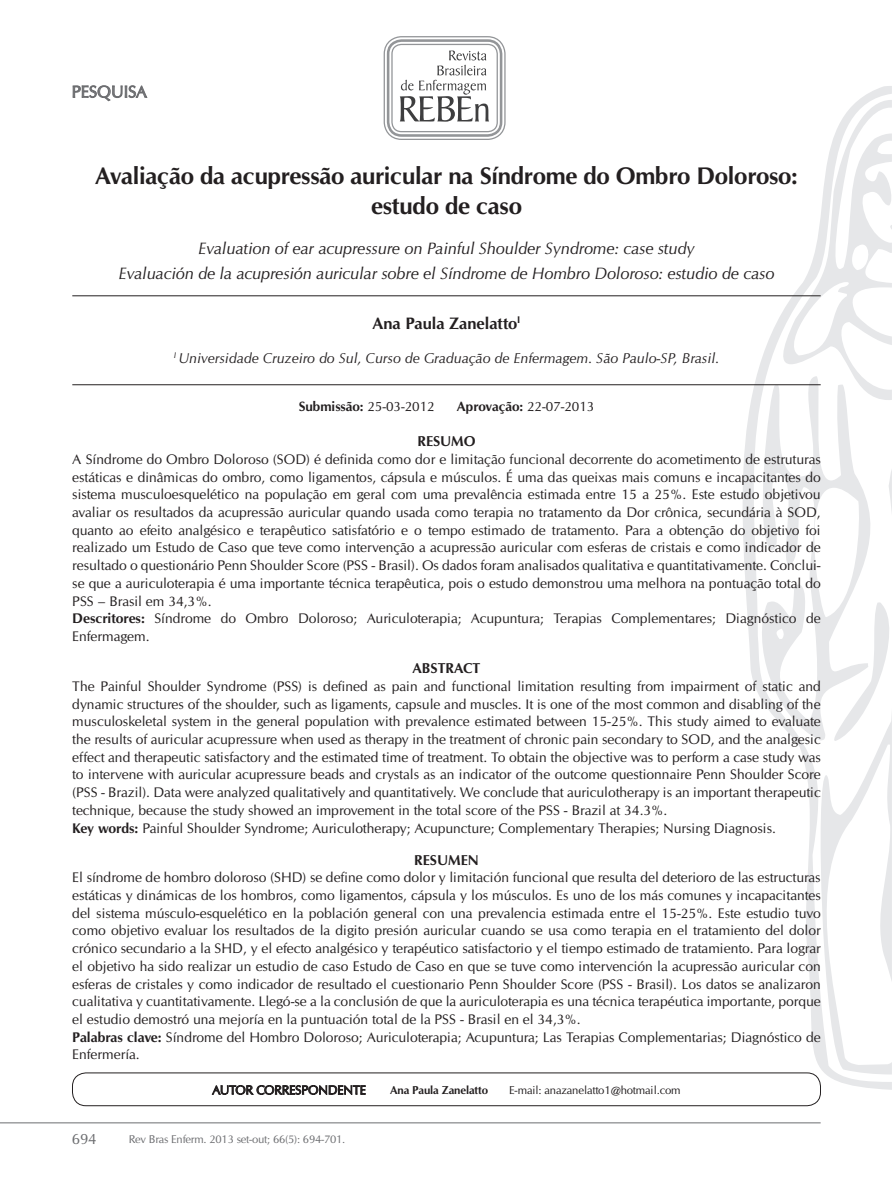
<style>
.page{position:relative;width:893px;height:1191px;background:#fff}
.page>*{position:absolute;margin:0;border:0;box-sizing:border-box;transform-origin:0 0}
.t1{font:700 24px/30px "URW Classico";letter-spacing:-.01em;color:#231f20;text-align:center}
.t2{font:italic 16.5px/25.2px "URW Classico";letter-spacing:-.01em;color:#231f20;text-align:center}
.t3{font:700 16.5px "URW Classico";color:#231f20}
.t4{font:16.5px "URW Classico";color:#6c6d70}
.t5{font:15px "URW Classico";color:#6c6d70}
.t6{font:italic 14.25px "URW Classico";color:#231f20}
.t7{font:700 14.25px "URW Classico";color:#231f20}
.t8{font:13.95px/17.7px "URW Classico";color:#231f20}
.t9{font:700 13.5px "URW Classico";color:#231f20}
.t10{font:12.45px "URW Classico";letter-spacing:-.01em;color:#231f20}
.t11{font:11.4px "URW Classico";letter-spacing:-.01em;color:#231f20}
.t12{font:700 11.4px "URW Classico";letter-spacing:-.01em;color:#231f20}
.t13{font:11.25px "URW Classico";letter-spacing:-.015em;color:#6c6d70}
.s1{font-weight:400}
.s2{font-weight:700}
</style>
<div class="page">
<svg style="left:719px;top:86px;width:173px;height:1003px"></svg>
<div style="left:384px;top:36px;width:122px;height:104px;border:1px solid #939598;border-radius:17px"></div>
<div style="left:387px;top:39px;width:115px;height:98px;border:3px solid #939598;border-radius:14px"></div>
<div style="left:391px;top:44px;width:107px;height:88px;border:1px solid #939598;border-radius:10px"></div>
<svg style="left:400px;top:51px;width:89px;height:71px"></svg>
<hr style="left:0;top:1122px;width:821px;height:1px;background:#6c6d70">
<hr style="left:72px;top:295px;width:749px;height:1px;background:#231f20">
<hr style="left:72px;top:384px;width:749px;height:1px;background:#231f20">
<svg style="left:73px;top:86px;width:74px;height:15px"></svg>
<div style="left:72px;top:1072px;width:749px;height:34px;border:1px solid #231f20;border-radius:14px"></div>
<svg style="left:212px;top:1085px;width:153px;height:9px"></svg>
<p class="t4" style="left:72px;top:82px;width:77px">PESQUISA</p>
<h1 class="t1" style="left:95px;top:160px;width:704px">Avaliação da acupressão auricular na Síndrome do Ombro Doloroso: estudo de caso</h1>
<p class="t2" style="left:119px;top:236px;width:657px">Evaluation of ear acupressure on Painful Shoulder Syndrome: case study<br>Evaluación de la acupresión auricular sobre el Síndrome de Hombro Doloroso: estudio de caso</p>
<p class="t3" style="left:373px;top:313px;width:149px">Ana Paula Zanelatto<sup>I</sup></p>
<p class="t6" style="left:174px;top:350px;width:547px"><sup>I</sup> Universidade Cruzeiro do Sul, Curso de Graduação de Enfermagem. São Paulo-SP, Brasil.</p>
<p class="t9" style="left:299px;top:398px;width:137px">Submissão: <span class="s1">25-03-2012</span></p>
<p class="t9" style="left:457px;top:398px;width:139px">Aprovação: <span class="s1">22-07-2013</span></p>
<p class="t7" style="left:417px;top:432px;width:60px">RESUMO</p>
<p class="t8" style="left:72px;top:450px;width:750px">A Síndrome do Ombro Doloroso (SOD) é definida como dor e limitação funcional decorrente do acometimento de estruturas estáticas e dinâmicas do ombro, como ligamentos, cápsula e músculos. É uma das queixas mais comuns e incapacitantes do sistema musculoesquelético na população em geral com uma prevalência estimada entre 15 a 25%. Este estudo objetivou avaliar os resultados da acupressão auricular quando usada como terapia no tratamento da Dor crônica, secundária à SOD, quanto ao efeito analgésico e terapêutico satisfatório e o tempo estimado de tratamento. Para a obtenção do objetivo foi realizado um Estudo de Caso que teve como intervenção a acupressão auricular com esferas de cristais e como indicador de resultado o questionário Penn Shoulder Score (PSS - Brasil). Os dados foram analisados qualitativa e quantitativamente. Conclui&shy;se que a auriculoterapia é uma importante técnica terapêutica, pois o estudo demonstrou uma melhora na pontuação total do PSS – Brasil em 34,3%.<br><span class="s2">Descritores:</span> Síndrome do Ombro Doloroso; Auriculoterapia; Acupuntura; Terapias Complementares; Diagnóstico de Enfermagem.</p>
<p class="t7" style="left:412px;top:659px;width:69px">ABSTRACT</p>
<p class="t8" style="left:72px;top:677px;width:750px">The Painful Shoulder Syndrome (PSS) is defined as pain and functional limitation resulting from impairment of static and dynamic structures of the shoulder, such as ligaments, capsule and muscles. It is one of the most common and disabling of the musculoskeletal system in the general population with prevalence estimated between 15-25%. This study aimed to evaluate the results of auricular acupressure when used as therapy in the treatment of chronic pain secondary to SOD, and the analgesic effect and therapeutic satisfactory and the estimated time of treatment. To obtain the objective was to perform a case study was to intervene with auricular acupressure beads and crystals as an indicator of the outcome questionnaire Penn Shoulder Score (PSS - Brazil). Data were analyzed qualitatively and quantitatively. We conclude that auriculotherapy is an important therapeutic technique, because the study showed an improvement in the total score of the PSS - Brazil at 34.3%.<br><span class="s2">Key words:</span> Painful Shoulder Syndrome; Auriculotherapy; Acupuncture; Complementary Therapies; Nursing Diagnosis.</p>
<p class="t7" style="left:414px;top:851px;width:66px">RESUMEN</p>
<p class="t8" style="left:72px;top:869px;width:750px">El síndrome de hombro doloroso (SHD) se define como dolor y limitación funcional que resulta del deterioro de las estructuras estáticas y dinámicas de los hombros, como ligamentos, cápsula y los músculos. Es uno de los más comunes y incapacitantes del sistema músculo-esquelético en la población general con una prevalencia estimada entre el 15-25%. Este estudio tuvo como objetivo evaluar los resultados de la digito presión auricular cuando se usa como terapia en el tratamiento del dolor crónico secundario a la SHD, y el efecto analgésico y terapéutico satisfactorio y el tiempo estimado de tratamiento. Para lograr el objetivo ha sido realizar un estudio de caso Estudo de Caso en que se tuve como intervención la acupressão auricular con esferas de cristales y como indicador de resultado el cuestionario Penn Shoulder Score (PSS - Brasil). Los datos se analizaron cualitativa y cuantitativamente. Llegó-se a la conclusión de que la auriculoterapia es una técnica terapéutica importante, porque el estudio demostró una mejoría en la puntuación total de la PSS - Brasil en el 34,3%.<br><span class="s2">Palabras clave:</span> Síndrome del Hombro Doloroso; Auriculoterapia; Acupuntura; Las Terapias Complementarias; Diagnóstico de Enfermería.</p>
<p class="t10" style="left:212px;top:1083px;width:155px">AUTOR CORRESPONDENTE</p>
<p class="t12" style="left:390px;top:1083px;width:99px">Ana Paula Zanelatto</p>
<p class="t11" style="left:509px;top:1083px;width:173px">E-mail: anazanelatto1@hotmail.com</p>
<p class="t5" style="left:72px;top:1130px;width:26px">694</p>
<p class="t13" style="left:129px;top:1133px;width:218px">Rev Bras Enferm. 2013 set-out; 66(5): 694-701.</p>
</div>
